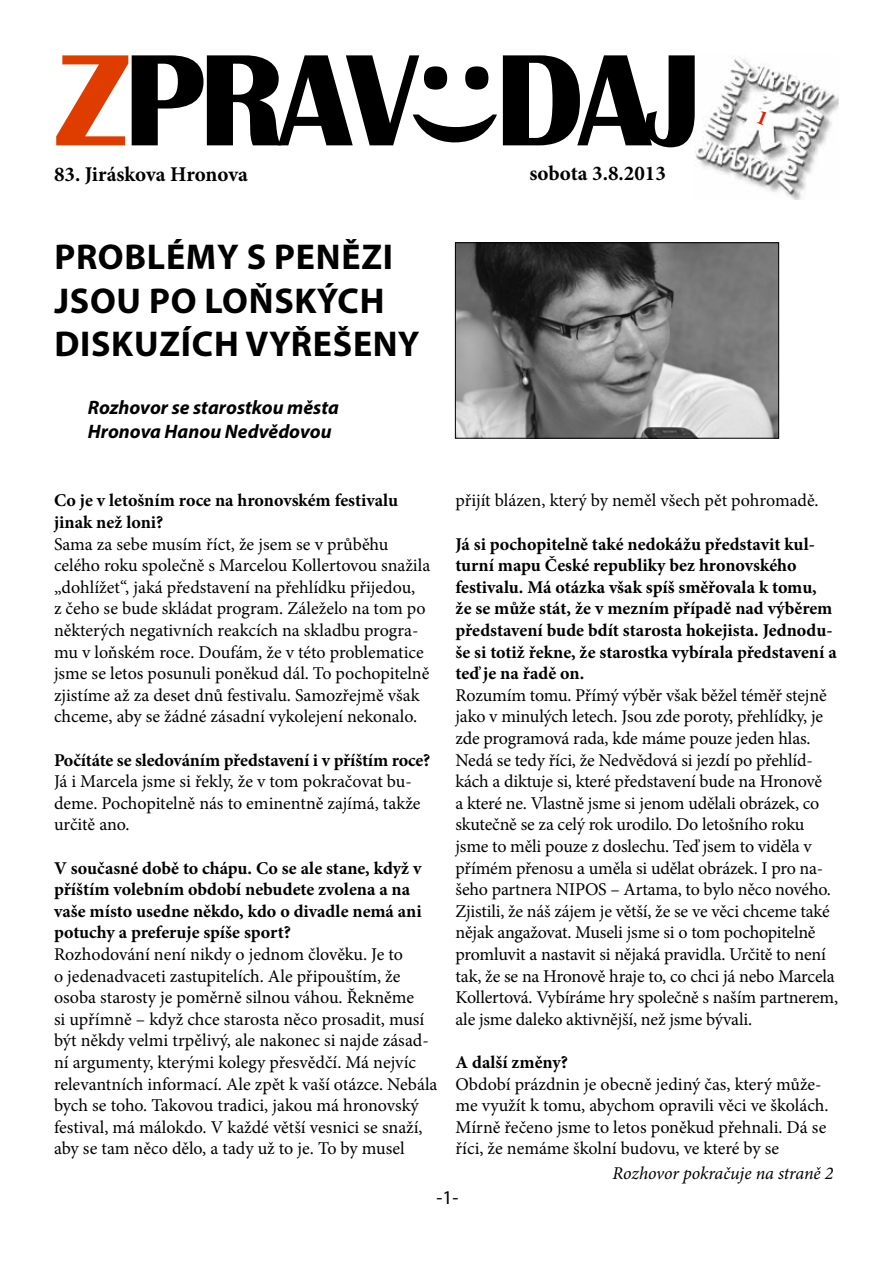
<style>
.page{position:relative;width:893px;height:1263px;background:#fff}
.page>*{position:absolute;margin:0;border:0;box-sizing:border-box;transform-origin:0 0}
.t1{font:700 135px "Britannic";letter-spacing:-.04em;color:#000}
.t2{font:700 96px "Britannic";color:#000}
.t3{font:700 36px/43.2px "Myriad Pro";letter-spacing:.02em;color:#000}
.t4{font:700 21px "Minion Pro";color:#000}
.t5{font:italic 700 19.5px/23.4px "Myriad Pro";color:#000}
.t6{font:19.5px "Myriad Pro";color:#000}
.t7{font:18px/21.6px "Minion Pro";letter-spacing:-.005em;color:#000}
.t8{font:700 18px/21.6px "Minion Pro";color:#000}
.t9{font:italic 18px "Minion Pro";letter-spacing:-.01em;color:#000}
.s1{color:#df3c00}
.s2{font-size:135px}
</style>
<div class="page">
<img style="left:695px;top:56px;width:144px;height:143px">
<img style="left:457px;top:244px;width:320px;height:193px">
<div style="left:455px;top:242px;width:324px;height:197px;border:1px solid #000"></div>
<svg style="left:757px;top:110px;width:11px;height:15px"></svg>
<h1 class="t1" style="left:56px;top:24px;width:648px"><span class="s1">Z</span>PRAV DAJ</h1>
<p class="t4" style="left:529px;top:158px;width:138px">sobota 3.8.2013</p>
<h2 class="t2" style="left:517px;top:59px;width:89px;rotate:90deg">)<span class="s2">:</span></h2>
<p class="t4" style="left:54px;top:159px;width:195px">83. Jiráskova Hronova</p>
<h3 class="t3" style="left:54px;top:234px;width:367px">PROBLÉMY S PENĚZI<br>JSOU PO LOŇSKÝCH<br>DISKUZÍCH VYŘEŠENY</h3>
<p class="t5" style="left:88px;top:395px;width:252px">Rozhovor se starostkou města<br>Hronova Hanou Nedvědovou</p>
<p class="t7" style="left:455px;top:490px;width:365px">přijít blázen, který by neměl všech pět pohromadě.</p>
<p class="t8" style="left:455px;top:533px;width:383px">Já si pochopitelně také nedokážu představit kul&shy;turní mapu České republiky bez hronovského festivalu. Má otázka však spíš směřovala k tomu, že se může stát, že v mezním případě nad výběrem představení bude bdít starosta hokejista. Jednodu&shy;še si totiž řekne, že starostka vybírala představení a teď je na řadě on.</p>
<p class="t7" style="left:455px;top:684px;width:384px">Rozumím tomu. Přímý výběr však běžel téměř stejně jako v minulých letech. Jsou zde poroty, přehlídky, je zde programová rada, kde máme pouze jeden hlas.<br>Nedá se tedy říci, že Nedvědová si jezdí po přehlíd&shy;kách a diktuje si, které představení bude na Hronově<br>a které ne. Vlastně jsme si jenom udělali obrázek, co skutečně se za celý rok urodilo. Do letošního roku jsme to měli pouze z doslechu. Teď jsem to viděla v přímém přenosu a uměla si udělat obrázek. I pro na&shy;šeho partnera NIPOS – Artama, to bylo něco nového.<br>Zjistili, že náš zájem je větší, že se ve věci chceme také nějak angažovat. Museli jsme si o tom pochopitelně promluvit a nastavit si nějaká pravidla. Určitě to není tak, že se na Hronově hraje to, co chci já nebo Marcela Kollertová. Vybíráme hry společně s naším partnerem, ale jsme daleko aktivnější, než jsme bývali.</p>
<p class="t8" style="left:455px;top:1051px;width:114px">A další změny?</p>
<p class="t7" style="left:455px;top:1073px;width:375px">Období prázdnin je obecně jediný čas, který může&shy;me využít k tomu, abychom opravili věci ve školách.<br>Mírně řečeno jsme to letos poněkud přehnali. Dá se říci, že nemáme školní budovu, ve které by se</p>
<p class="t6" style="left:437px;top:1186px;width:23px">-1-</p>
<p class="t8" style="left:54px;top:490px;width:346px">Co je v letošním roce na hronovském festivalu jinak než loni?</p>
<p class="t7" style="left:54px;top:533px;width:378px">Sama za sebe musím říct, že jsem se v průběhu celého roku společně s Marcelou Kollertovou snažila „dohlížet“, jaká představení na přehlídku přijedou,<br>z čeho se bude skládat program. Záleželo na tom po některých negativních reakcích na skladbu progra&shy;mu v loňském roce. Doufám, že v této problematice jsme se letos posunuli poněkud dál. To pochopitelně zjistíme až za deset dnů festivalu. Samozřejmě však chceme, aby se žádné zásadní vykolejení nekonalo.</p>
<p class="t8" style="left:54px;top:749px;width:378px">Počítáte se sledováním představení i v příštím roce?</p>
<p class="t7" style="left:54px;top:771px;width:368px">Já i Marcela jsme si řekly, že v tom pokračovat bu&shy;deme. Pochopitelně nás to eminentně zajímá, takže určitě ano.</p>
<p class="t8" style="left:54px;top:857px;width:369px">V současné době to chápu. Co se ale stane, když v příštím volebním období nebudete zvolena a na vaše místo usedne někdo, kdo o divadle nemá ani potuchy a preferuje spíše sport?</p>
<p class="t7" style="left:54px;top:943px;width:385px">Rozhodování není nikdy o jednom člověku. Je to<br>o jedenadvaceti zastupitelích. Ale připouštím, že osoba starosty je poměrně silnou váhou. Řekněme<br>si upřímně – když chce starosta něco prosadit, musí být někdy velmi trpělivý, ale nakonec si najde zásad&shy;ní argumenty, kterými kolegy přesvědčí. Má nejvíc relevantních informací. Ale zpět k vaší otázce. Nebála bych se toho. Takovou tradici, jakou má hronovský festival, má málokdo. V každé větší vesnici se snaží, aby se tam něco dělo, a tady už to je. To by musel</p>
<p class="t9" style="left:612px;top:1161px;width:222px">Rozhovor pokračuje na straně 2</p>
</div>
